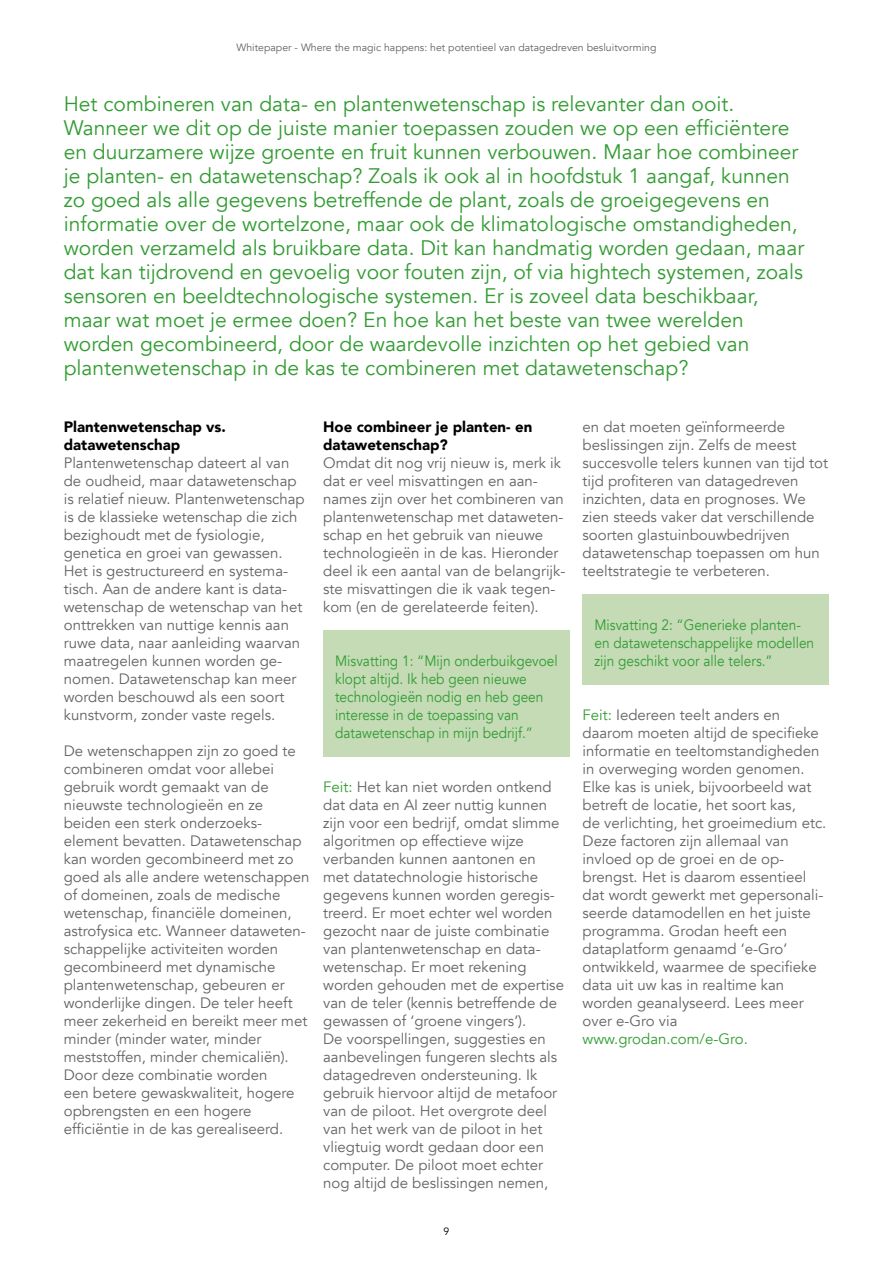
<style>
.page{position:relative;width:893px;height:1263px;background:#fff}
.page>*{position:absolute;margin:0;border:0;box-sizing:border-box;transform-origin:0 0}
.t1{font:21px/24px "Avenir";color:#329c32}
.t2{font:15px/18px "Avenir";color:#646363}
.t3{font:15px/18px "Avenir";color:#329c32;scale:.91 1}
.t4{font:900 15px/18px "Avenir";color:#000}
.t5{font:15px "Avenir";color:#329c32}
.t6{font:10.5px "Avenir";color:#646363}
.t7{font:10.5px "Avenir";color:#000}
.s1{color:#329c32}
</style>
<div class="page">
<div style="left:323px;top:630px;width:247px;height:126px;background:#c4dbb6"></div>
<div style="left:583px;top:594px;width:246px;height:90px;background:#c4dbb6"></div>
<p class="t6" style="left:236px;top:41px;width:421px">Whitepaper - Where the magic happens: het potentieel van datagedreven besluitvorming</p>
<p class="t1" style="left:64px;top:92px;width:742px">Het combineren van data- en plantenwetenschap is relevanter dan ooit.<br>Wanneer we dit op de juiste manier toepassen zouden we op een efficiëntere en duurzamere wijze groente en fruit kunnen verbouwen. Maar hoe combineer je planten- en datawetenschap? Zoals ik ook al in hoofdstuk 1 aangaf, kunnen zo goed als alle gegevens betreffende de plant, zoals de groeigegevens en informatie over de wortelzone, maar ook de klimatologische omstandigheden, worden verzameld als bruikbare data. Dit kan handmatig worden gedaan, maar dat kan tijdrovend en gevoelig voor fouten zijn, of via hightech systemen, zoals sensoren en beeldtechnologische systemen. Er is zoveel data beschikbaar, maar wat moet je ermee doen? En hoe kan het beste van twee werelden worden gecombineerd, door de waardevolle inzichten op het gebied van plantenwetenschap in de kas te combineren met datawetenschap?</p>
<p class="t4" style="left:64px;top:417px;width:164px">Plantenwetenschap vs. datawetenschap</p>
<p class="t2" style="left:64px;top:454px;width:242px">Plantenwetenschap dateert al van de oudheid, maar datawetenschap is relatief nieuw. Plantenwetenschap is de klassieke wetenschap die zich bezighoudt met de fysiologie, genetica en groei van gewassen.<br>Het is gestructureerd en systema&shy;tisch. Aan de andere kant is data&shy;wetenschap de wetenschap van het onttrekken van nuttige kennis aan ruwe data, naar aanleiding waarvan maatregelen kunnen worden ge&shy;nomen. Datawetenschap kan meer worden beschouwd als een soort kunstvorm, zonder vaste regels.</p>
<p class="t2" style="left:64px;top:742px;width:247px">De wetenschappen zijn zo goed te combineren omdat voor allebei gebruik wordt gemaakt van de nieuwste technologieën en ze beiden een sterk onderzoeks&shy;element bevatten. Datawetenschap kan worden gecombineerd met zo goed als alle andere wetenschappen of domeinen, zoals de medische wetenschap, financiële domeinen, astrofysica etc. Wanneer dataweten&shy;schappelijke activiteiten worden gecombineerd met dynamische plantenwetenschap, gebeuren er wonderlijke dingen. De teler heeft meer zekerheid en bereikt meer met minder (minder water, minder meststoffen, minder chemicaliën).<br>Door deze combinatie worden<br>een betere gewaskwaliteit, hogere opbrengsten en een hogere efficiëntie in de kas gerealiseerd.</p>
<p class="t4" style="left:323px;top:417px;width:211px">Hoe combineer je planten- en datawetenschap?</p>
<p class="t2" style="left:323px;top:454px;width:244px">Omdat dit nog vrij nieuw is, merk ik dat er veel misvattingen en aan&shy;names zijn over het combineren van plantenwetenschap met dataweten&shy;schap en het gebruik van nieuwe technologieën in de kas. Hieronder deel ik een aantal van de belangrijk&shy;ste misvattingen die ik vaak tegen&shy;kom (en de gerelateerde feiten).</p>
<p class="t3" style="left:335px;top:652px;width:246px">Misvatting 1: “Mijn onderbuikgevoel klopt altijd. Ik heb geen nieuwe technologieën nodig en heb geen interesse in de toepassing van datawetenschap in mijn bedrijf.”</p>
<p class="t2" style="left:323px;top:778px;width:242px"><span class="s1">Feit:</span> Het kan niet worden ontkend dat data en AI zeer nuttig kunnen zijn voor een bedrijf, omdat slimme algoritmen op effectieve wijze verbanden kunnen aantonen en met datatechnologie historische gegevens kunnen worden geregis&shy;treerd. Er moet echter wel worden gezocht naar de juiste combinatie van plantenwetenschap en data&shy;wetenschap. Er moet rekening worden gehouden met de expertise van de teler (kennis betreffende de gewassen of ‘groene vingers’).<br>De voorspellingen, suggesties en aanbevelingen fungeren slechts als datagedreven ondersteuning. Ik gebruik hiervoor altijd de metafoor van de piloot. Het overgrote deel van het werk van de piloot in het vliegtuig wordt gedaan door een computer. De piloot moet echter nog altijd de beslissingen nemen,</p>
<p class="t7" style="left:444px;top:1225px;width:7px">9</p>
<p class="t2" style="left:583px;top:418px;width:247px">en dat moeten geïnformeerde beslissingen zijn. Zelfs de meest succesvolle telers kunnen van tijd tot tijd profiteren van datagedreven inzichten, data en prognoses. We zien steeds vaker dat verschillende soorten glastuinbouwbedrijven datawetenschap toepassen om hun teeltstrategie te verbeteren.</p>
<p class="t3" style="left:594px;top:616px;width:243px">Misvatting 2: “Generieke planten&shy;en datawetenschappelijke modellen zijn geschikt voor alle telers.”</p>
<p class="t2" style="left:583px;top:706px;width:245px"><span class="s1">Feit:</span> Iedereen teelt anders en daarom moeten altijd de specifieke informatie en teeltomstandigheden in overweging worden genomen.<br>Elke kas is uniek, bijvoorbeeld wat betreft de locatie, het soort kas,<br>de verlichting, het groeimedium etc.<br>Deze factoren zijn allemaal van invloed op de groei en de op&shy;brengst. Het is daarom essentieel dat wordt gewerkt met gepersonali&shy;seerde datamodellen en het juiste programma. Grodan heeft een dataplatform genaamd ‘e-Gro’ ontwikkeld, waarmee de specifieke data uit uw kas in realtime kan worden geanalyseerd. Lees meer over e-Gro via</p>
<p class="t5" style="left:583px;top:1030px;width:167px">www.grodan.com/e-Gro.</p>
</div>
